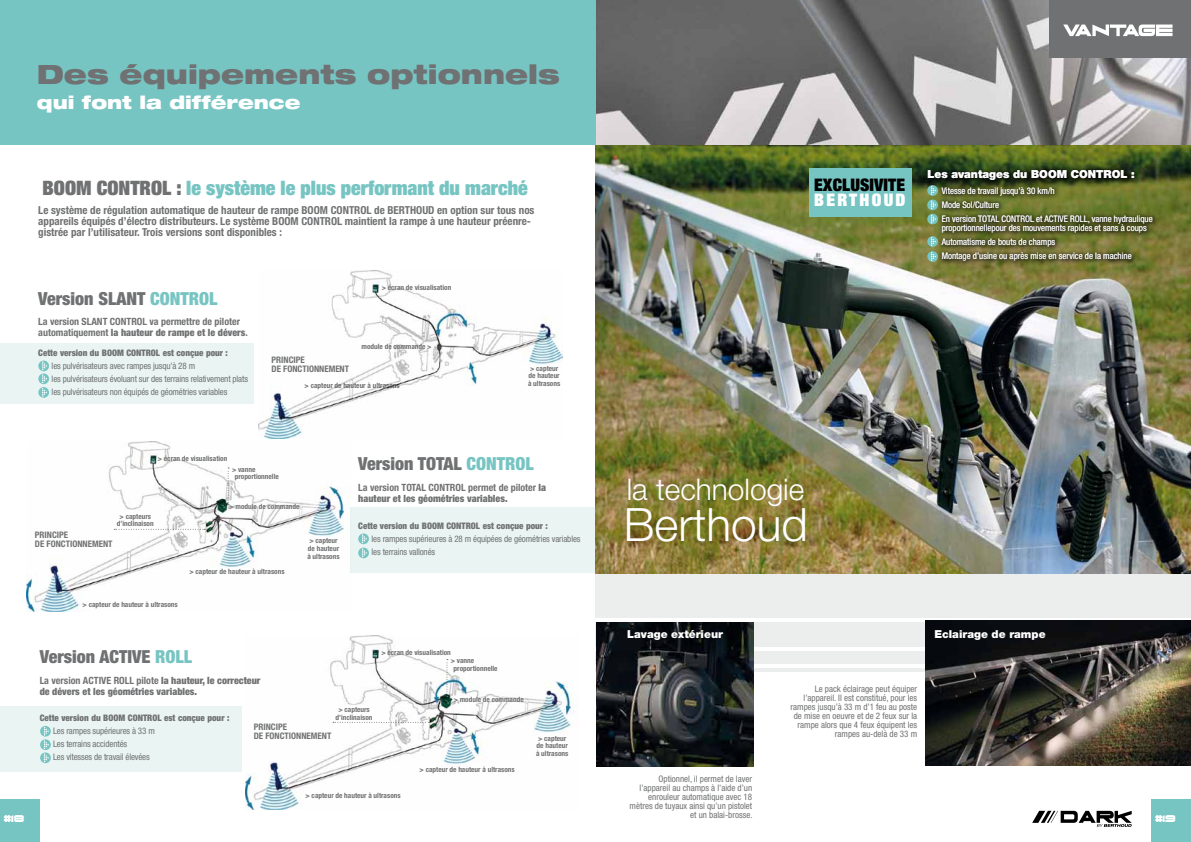
<style>
.page{position:relative;width:1191px;height:842px;background:#fff}
.page>*{position:absolute;margin:0;border:0;box-sizing:border-box;transform-origin:0 0}
.t1{font:300 46px "Helvetica Neue";color:#fff}
.t2{font:300 29.9px "Helvetica Neue";color:#fff}
.t3{font:900 expanded 26.6px "Helvetica Neue";color:#707172}
.t4{font:900 expanded 19.9px "Helvetica Neue";color:#77c5c3}
.t5{font:900 expanded 18.2px "Helvetica Neue";color:#fff}
.t6{font:900 condensed 18px "Helvetica Neue";color:#707172}
.t7{font:900 expanded 17.4px "Helvetica Neue";letter-spacing:.005em;color:#000}
.t8{font:900 expanded 17.4px "Helvetica Neue";letter-spacing:.13em;color:#fff}
.t9{font:700 condensed 11px/11px "Helvetica Neue";color:#707172}
.t10{font:900 11px "Helvetica Neue";color:#fff}
.t11{font:10.1px "Grandma's Television";color:#fff}
.t12{font:700 condensed 10px/11px "Helvetica Neue";color:#707172}
.t13{font:900 condensed 10px/11px "Helvetica Neue";color:#707172}
.t14{font:condensed 9px/9px "Helvetica Neue";letter-spacing:-.015em;color:#707172}
.t15{font:condensed 9px/14px "Helvetica Neue";color:#fff}
.t16{font:900 condensed 9px "Helvetica Neue";color:#707172}
.t17{font:700 condensed 9px/9px "Helvetica Neue";color:#707172}
.t18{font:700 condensed 7.3px/7.6px "Helvetica Neue";color:#707172}
.s1{color:#707172}
.s2{color:#77c5c3}
.s3{font-weight:900}
.s4{font-weight:700}
</style>
<div class="page">
<div style="left:350px;top:507px;width:299px;height:66px;background:#e9f4f3"></div>
<div style="left:0;top:343px;width:254px;height:61px;background:#e9f4f3"></div>
<img style="left:26px;top:441px;width:324px;height:170px">
<svg style="left:114px;top:529px;width:91px;height:1px"></svg>
<svg style="left:228px;top:468px;width:1px;height:37px"></svg>
<img style="left:259px;top:271px;width:304px;height:168px">
<div style="left:38px;top:361px;width:11px;height:10px;background:#77c5c3;border-radius:50%"></div>
<div style="left:38px;top:373px;width:11px;height:11px;background:#77c5c3;border-radius:50%"></div>
<div style="left:38px;top:387px;width:11px;height:11px;background:#77c5c3;border-radius:50%"></div>
<svg style="left:42px;top:362px;width:5px;height:35px"></svg>
<div style="left:358px;top:533px;width:11px;height:11px;background:#77c5c3;border-radius:50%"></div>
<svg style="left:362px;top:534px;width:5px;height:9px"></svg>
<div style="left:358px;top:548px;width:11px;height:10px;background:#77c5c3;border-radius:50%"></div>
<svg style="left:362px;top:549px;width:5px;height:8px"></svg>
<img style="left:595px;top:145px;width:596px;height:429px">
<svg style="left:595px;top:0;width:596px;height:145px;background:#868585"></svg>
<div style="left:0;top:706px;width:241px;height:65px;background:#e9f4f3"></div>
<div style="left:1049px;top:0;width:142px;height:58px;background:#707172"></div>
<svg style="left:1063px;top:25px;width:109px;height:11px"></svg>
<div style="left:0;top:799px;width:40px;height:43px;background:#77c5c3"></div>
<div style="left:1151px;top:799px;width:40px;height:43px;background:#77c5c3"></div>
<svg style="left:1032px;top:811px;width:99px;height:16px"></svg>
<img style="left:245px;top:635px;width:327px;height:174px">
<svg style="left:333px;top:722px;width:96px;height:1px"></svg>
<svg style="left:446px;top:659px;width:2px;height:38px"></svg>
<svg style="left:40px;top:726px;width:11px;height:11px"></svg>
<svg style="left:40px;top:739px;width:11px;height:11px"></svg>
<svg style="left:40px;top:752px;width:11px;height:11px"></svg>
<svg style="left:44px;top:727px;width:5px;height:35px"></svg>
<div style="left:0;top:0;width:595px;height:145px;background:#77c5c3"></div>
<div style="left:809px;top:169px;width:103px;height:48px;background:#77c5c3"></div>
<svg style="left:923px;top:165px;width:217px;height:21px;background:#1c2911"></svg>
<svg style="left:937px;top:183px;width:221px;height:83px;background:#5d6229"></svg>
<div style="left:927px;top:185px;width:11px;height:11px;background:#77c5c3;border-radius:50%"></div>
<div style="left:927px;top:200px;width:11px;height:10px;background:#77c5c3;border-radius:50%"></div>
<svg style="left:931px;top:186px;width:5px;height:23px"></svg>
<div style="left:927px;top:214px;width:11px;height:10px;background:#77c5c3;border-radius:50%"></div>
<svg style="left:931px;top:215px;width:5px;height:8px"></svg>
<div style="left:927px;top:236px;width:11px;height:11px;background:#77c5c3;border-radius:50%"></div>
<svg style="left:931px;top:237px;width:5px;height:9px"></svg>
<div style="left:927px;top:251px;width:11px;height:11px;background:#77c5c3;border-radius:50%"></div>
<svg style="left:931px;top:252px;width:5px;height:9px"></svg>
<div style="left:595px;top:574px;width:596px;height:43px;background:#eceded"></div>
<div style="left:595px;top:622px;width:596px;height:25px;background:#eceded"></div>
<div style="left:595px;top:652px;width:596px;height:12px;background:#eceded"></div>
<hr style="left:595px;top:669px;width:596px;height:3px;background:#eceded">
<img style="left:925px;top:620px;width:266px;height:146px">
<img style="left:596px;top:622px;width:157px;height:144px">
<h3 class="t3" style="left:37px;top:57px;width:524px">Des équipements optionnels</h3>
<h3 class="t5" style="left:37px;top:90px;width:265px">qui font la différence</h3>
<h3 class="t4" style="left:43px;top:175px;width:486px"><span class="s1">BOOM CONTROL :</span> le système le plus performant du marché</h3>
<p class="t9" style="left:38px;top:204px;width:498px">Le système de régulation automatique de hauteur de rampe BOOM CONTROL de BERTHOUD en option sur tous nos appareils équipés d’électro distributeurs. Le système BOOM CONTROL maintient la rampe à une hauteur préenre&shy;gistrée par l’utilisateur. Trois versions sont disponibles :</p>
<h3 class="t6" style="left:38px;top:288px;width:181px">Version SLANT <span class="s2">CONTROL</span></h3>
<p class="t12" style="left:38px;top:316px;width:211px">La version SLANT CONTROL va permettre de piloter automatiquement <span class="s3">la hauteur de rampe et le dévers</span>.</p>
<p class="t16" style="left:38px;top:347px;width:191px">Cette version du BOOM CONTROL est conçue pour :</p>
<p class="t14" style="left:52px;top:359px;width:198px;line-height:13px">les pulvérisateurs avec rampes jusqu'à 28 m<br>les pulvérisateurs évoluant sur des terrains relativement plats les pulvérisateurs non équipés de géométries variables</p>
<p class="t18" style="left:382px;top:283px;width:71px">&gt; écran de visualisation</p>
<p class="t17" style="left:271px;top:356px;width:18px">Principe<br>de fonctionnement</p>
<p class="t18" style="left:361px;top:343px;width:72px">module de commande &gt;</p>
<p class="t18" style="left:305px;top:381px;width:97px">&gt; capteur de hauteur à ultrasons</p>
<p class="t18" style="left:528px;top:365px;width:34px;line-height:7.3px">&gt; capteur de hauteur à ultrasons</p>
<p class="t18" style="left:158px;top:455px;width:71px">&gt; écran de visualisation</p>
<p class="t18" style="left:235px;top:465px;width:46px;text-indent:-3px">&gt; vanne proportionnelle</p>
<p class="t18" style="left:117px;top:512px;width:38px;text-align:center">&gt; capteurs d’inclinaison</p>
<p class="t17" style="left:35px;top:531px;width:18px">Principe<br>de fonctionnement</p>
<p class="t18" style="left:229px;top:502px;width:72px">&gt; module de commande</p>
<p class="t18" style="left:189px;top:567px;width:97px">&gt; capteur de hauteur à ultrasons</p>
<p class="t18" style="left:307px;top:537px;width:34px">&gt; capteur de hauteur à ultrasons</p>
<p class="t18" style="left:83px;top:601px;width:97px">&gt; capteur de hauteur à ultrasons</p>
<h3 class="t6" style="left:40px;top:646px;width:154px">Version ACTIVE <span class="s2">ROLL</span></h3>
<p class="t13" style="left:40px;top:675px;width:222px"><span class="s4">La version ACTIVE ROLL pilote</span> la hauteur, le correcteur de dévers et les géométries variables.</p>
<h3 class="t6" style="left:358px;top:453px;width:177px">Version TOTAL <span class="s2">CONTROL</span></h3>
<p class="t12" style="left:358px;top:482px;width:189px">La version TOTAL CONTROL permet de piloter <span class="s3">la hauteur et les géométries variables.</span></p>
<p class="t16" style="left:358px;top:520px;width:191px">Cette version du BOOM CONTROL est conçue pour :</p>
<p class="t14" style="left:371px;top:532px;width:210px;line-height:13px">les rampes supérieures à 28 m équipées de géométries variables les terrains vallonés</p>
<p class="t18" style="left:381px;top:648px;width:71px">&gt; écran de visualisation</p>
<p class="t18" style="left:453px;top:657px;width:46px;text-indent:-3px">&gt; vanne proportionnelle</p>
<p class="t18" style="left:454px;top:695px;width:72px">&gt; module de commande</p>
<p class="t16" style="left:40px;top:712px;width:191px">Cette version du BOOM CONTROL est conçue pour :</p>
<p class="t14" style="left:53px;top:724px;width:103px;line-height:13px">Les rampes supérieures à 33 m<br>Les terrains accidentés<br>Les vitesses de travail élevées</p>
<p class="t18" style="left:336px;top:705px;width:38px;text-align:center">&gt; capteurs d’inclinaison</p>
<p class="t17" style="left:254px;top:722px;width:18px">Principe<br>de fonctionnement</p>
<p class="t18" style="left:419px;top:765px;width:97px">&gt; capteur de hauteur à ultrasons</p>
<p class="t18" style="left:536px;top:734px;width:34px">&gt; capteur de hauteur à ultrasons</p>
<h3 class="t7" style="left:814px;top:174px;width:92px">EXCLUSIVITE</h3>
<h3 class="t8" style="left:814px;top:188px;width:93px">BERTHOUD</h3>
<p class="t10" style="left:927px;top:167px;width:209px">Les avantages du BOOM CONTROL :</p>
<p class="t15" style="left:941px;top:183px;width:212px">Vitesse de travail jusqu’à 30 km/h<br>Mode Sol/Culture<br>En version TOTAL CONTROL et ACTIVE ROLL, vanne hydraulique</p>
<p class="t15" style="left:941px;top:220px;width:206px">proportionnellepour des mouvements rapides et sans à coups<br>Automatisme de bouts de champs<br>Montage d’usine ou après mise en service de la machine</p>
<h2 class="t2" style="left:626px;top:471px;width:179px">la technologie</h2>
<h1 class="t1" style="left:624px;top:497px;width:186px">Berthoud</h1>
<p class="t10" style="left:627px;top:627px;width:97px">Lavage extérieur</p>
<p class="t10" style="left:934px;top:627px;width:113px">Eclairage de rampe</p>
<p class="t14" style="left:790px;top:684px;width:128px;text-align:right">Le pack éclairage peut équiper l’appareil. Il est constitué, pour les rampes jusqu’à 33 m d’1 feu au poste de mise en oeuvre et de 2 feux sur la rampe alors que 4 feux équipent les rampes au-delà de 33 m</p>
<p class="t14" style="left:629px;top:774px;width:124px;text-align:right">Optionnel, il permet de laver l’appareil au champs à l’aide d’un enrouleur automatique avec 18 mètres de tuyaux ainsi qu’un pistolet et un balai-brosse.</p>
<p class="t18" style="left:305px;top:792px;width:97px">&gt; capteur de hauteur à ultrasons</p>
<p class="t11" style="left:4px;top:814px;width:22px">#18</p>
<p class="t11" style="left:1155px;top:814px;width:22px">#19</p>
</div>
